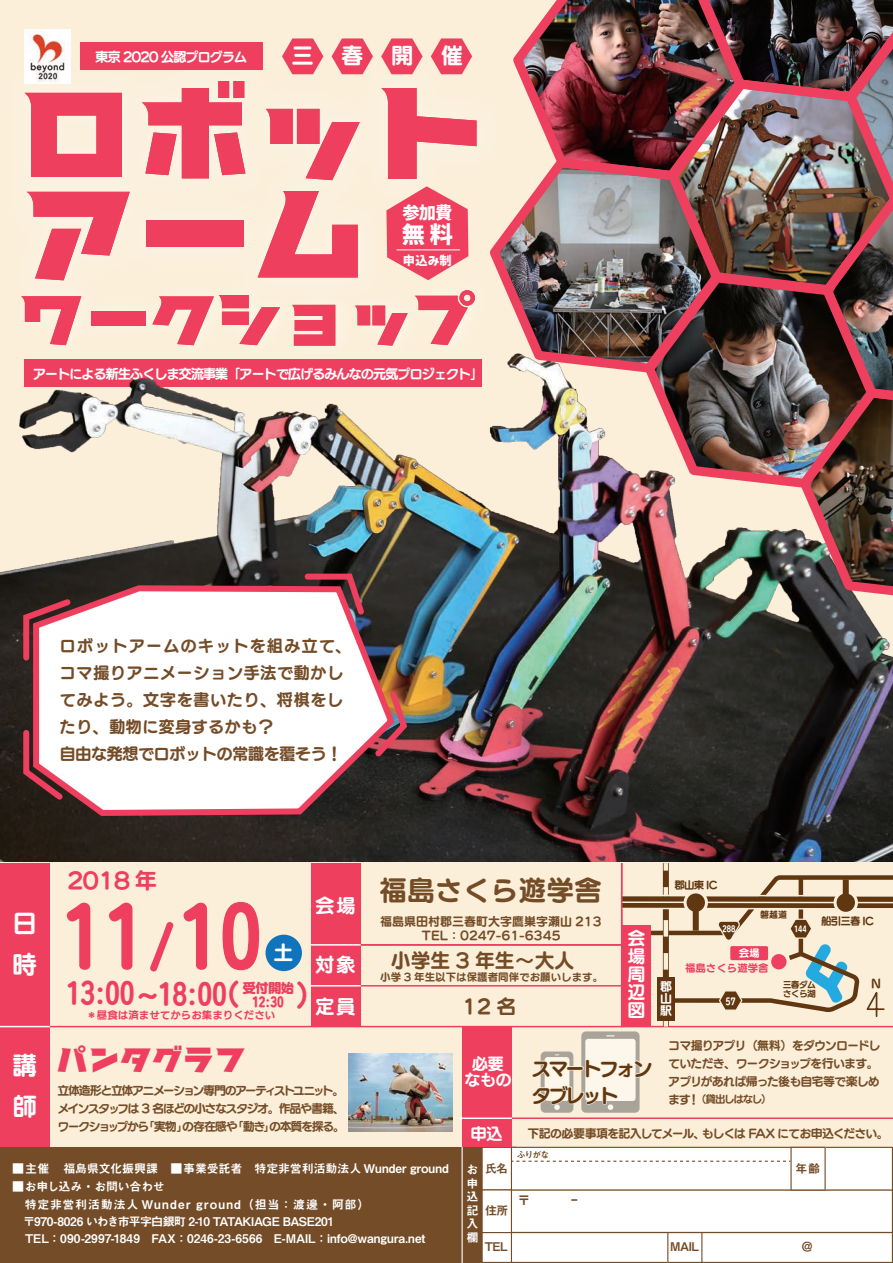
<style>
.page{position:relative;width:893px;height:1263px;background:#fff}
.page>*{position:absolute;margin:0;border:0;box-sizing:border-box;transform-origin:0 0}
.t1{font:111.45px/100.5px "Bokosuka Monster kazezokusei";letter-spacing:.05em;color:#ee3e35}
.t2{font:82.65px "UD Marugo Small Pr 6 B";color:#ee3f5e}
.t3{font:62.55px "Bokosuka Monster kazezokusei";letter-spacing:.05em;color:#ee3e35}
.t4{font:58.95px "UD Marugo Small Pr 6 B";color:#ee3f5e}
.t5{font:30.15px "Bokosuka Monster kazezokusei";letter-spacing:.05em;color:#ee3f5e}
.t6{font:29.4px "UD Marugo Small Pr 6 B";color:#ee3f5e}
.t7{font:27.9px "UD Marugo Small Pr 6 B";color:#744c27}
.t8{font:25.2px/41.2px "UD Marugo Small Pr 6 B";color:#fff}
.t9{font:23.25px "Corporate Logo Bold";color:#fff}
.t10{font:22.35px "UD Marugo Small Pr 6 B";color:#ee3f5e}
.t11{font:22.2px "UD Marugo Small Pr 6 B";color:#fff}
.t12{font:19.8px/27px "UD Marugo Small Pr 6 B";letter-spacing:-.15em;color:#744c27}
.t13{font:19.8px "UD Marugo Small Pr 6 B";color:#fff}
.t14{font:19.5px "UD Marugo Small Pr 6 B";color:#fff}
.t15{font:18px/18px "UD Marugo Small Pr 6 B";color:#fff;text-align:justify}
.t16{font:17.25px "Corporate Logo Bold";color:#fff}
.t17{font:16.5px/27px "UD Marugo Small Pr 6 B";letter-spacing:.015em;color:#744c27}
.t18{font:16.5px/16.5px "UD Marugo Small Pr 6 B";letter-spacing:-.05em;color:#fff;text-align:center}
.t19{font:13.5px "UD Marugo Small Pr 6 B";letter-spacing:-.1em;color:#fff}
.t20{font:13.5px "UD Marugo Small Pr 6 E";color:#ee3f5e}
.t21{font:800 13.5px "UD Marugo Small Pr 6";color:#ee3f5e}
.t22{font:12.3px "Corporate Logo Bold";color:#fff}
.t23{font:12px/18px "UD Marugo Small Pr 6 B";letter-spacing:-.08em;color:#744c27;text-align:justify}
.t24{font:12px/13.5px "Midashi Go Pr 6 N MB31";letter-spacing:-.01em;color:#fff}
.t25{font:12px "UD Marugo Small Pr 6 B";color:#744c27}
.t26{font:12px "Midashi Go Pr 6 N MB31";letter-spacing:.075em;color:#fff}
.t27{font:12px "Midashi Go Pr 6 N MB31";letter-spacing:-.035em;color:#744c27}
.t28{font:12px/12px "UD Marugo Small Pr 6 B";color:#fff;text-align:justify}
.t29{font:11.85px "UD Marugo Small Pr 6 B";color:#603711}
.t30{font:10.5px "UD Marugo Small Pr 6 B";color:#744c27}
.t31{font:10.5px "UD Marugo Small Pr 6 B";color:#ee3f5e}
.t32{font:10.5px "UD Marugo Small Pr 6 B";letter-spacing:-.075em;color:#603711}
.t33{font:10.5px "UD Marugo Small Pr 6 B";color:#fff}
.t34{font:9.6px "UD Marugo Small Pr 6 B";color:#fff}
.t35{font:9px "Midashi Go Pr 6 N MB31";color:#744c27}
.t36{font:9px "UD Marugo Small Pr 6 B";color:#603711}
.t37{font:8.85px "UD Marugo Small Pr 6 B";letter-spacing:-.075em;color:#603711}
.t38{font:8.55px "UD Marugo Small Pr 6 B";color:#fff}
.t39{font:8.25px "UD Marugo Small Pr 6 B";color:#fff}
.s1{font-size:12px}
</style>
<div class="page">
<div style="left:0;top:0;width:893px;height:680px;background:#fbefd9"></div>
<img style="left:0;top:380px;width:893px;height:482px">
<div style="left:0;top:1147px;width:893px;height:116px;background:#744c27"></div>
<img style="left:484px;top:188px;width:202px;height:193px">
<img style="left:513px;top:0;width:173px;height:188px">
<img style="left:639px;top:268px;width:47px;height:228px">
<img style="left:686px;top:0;width:207px;height:611px">
<div style="left:0;top:862px;width:893px;height:285px;background:#fbefd9"></div>
<img style="left:24px;top:54px;width:487px;height:271px">
<img style="left:24px;top:265px;width:483px;height:115px">
<svg style="left:386px;top:186px;width:82px;height:94px"></svg>
<svg style="left:282px;top:38px;width:41px;height:36px"></svg>
<svg style="left:332px;top:38px;width:41px;height:36px"></svg>
<svg style="left:381px;top:38px;width:42px;height:36px"></svg>
<svg style="left:431px;top:38px;width:41px;height:36px"></svg>
<div style="left:80px;top:43px;width:183px;height:27px;background:#ee3f5e"></div>
<svg style="left:30px;top:582px;width:368px;height:238px"></svg>
<svg style="left:20px;top:594px;width:55px;height:70px;background:#b18288"></svg>
<svg style="left:370px;top:687px;width:41px;height:75px"></svg>
<svg style="left:302px;top:571px;width:66px;height:48px;background:#ab7981"></svg>
<svg style="left:20px;top:727px;width:48px;height:78px"></svg>
<div style="left:0;top:863px;width:50px;height:163px;background:#ee3f5e"></div>
<div style="left:0;top:1026px;width:50px;height:121px;background:#ee3f5e"></div>
<div style="left:311px;top:863px;width:50px;height:163px;background:#ee3f5e"></div>
<div style="left:266px;top:935px;width:36px;height:36px;background:#1074bc;border-radius:50%"></div>
<img style="left:348px;top:1053px;width:105px;height:79px">
<hr style="left:311px;top:944px;width:50px;height:1px;background:#fff">
<img style="left:25px;top:30px;width:45px;height:53px">
<hr style="left:462px;top:1146px;width:1px;height:117px;background:#fff">
<svg style="left:482px;top:1147px;width:410px;height:116px;background:#f7f5f3"></svg>
<hr style="left:397px;top:249px;width:63px;height:1px;background:#fff">
<hr style="left:0;top:1026px;width:893px;height:1px;background:#ee3f5e">
<hr style="left:0;top:1026px;width:50px;height:1px;background:#fff">
<hr style="left:361px;top:944px;width:261px;height:1px;background:#ee3f5e">
<hr style="left:311px;top:985px;width:50px;height:1px;background:#fff">
<hr style="left:361px;top:985px;width:261px;height:1px;background:#ee3f5e">
<svg style="left:617px;top:863px;width:276px;height:163px"></svg>
<div style="left:843px;top:879px;width:6px;height:19px;background:#603711"></div>
<div style="left:693px;top:903px;width:6px;height:28px;background:#603711"></div>
<div style="left:622px;top:925px;width:29px;height:101px;background:#ee3f5e"></div>
<hr style="left:621px;top:863px;width:1px;height:163px;background:#ee3f5e">
<div style="left:462px;top:1026px;width:50px;height:121px;background:#ee3f5e"></div>
<div style="left:541px;top:1051px;width:32px;height:62px;background:#a9a399;border-radius:5px"></div>
<svg style="left:581px;top:1031px;width:59px;height:82px"></svg>
<div style="left:585px;top:1039px;width:51px;height:62px;background:#fcf6eb;border-radius:3px"></div>
<svg style="left:540px;top:1054px;width:100px;height:56px"></svg>
<hr style="left:459px;top:1117px;width:53px;height:2px;background:#fff">
<hr style="left:512px;top:1117px;width:381px;height:2px;background:#ee3f5e">
<p class="t19" style="left:95px;top:49px;width:154px">東京 2020 公認プログラム</p>
<h3 class="t11" style="left:291px;top:44px;width:173px">三春開催</h3>
<h1 class="t1" style="left:21px;top:89px;width:464px">ロボットアーム</h1>
<h3 class="t3" style="left:21px;top:288px;width:458px">ワークショップ</h3>
<h3 class="t16" style="left:402px;top:201px;width:52px">参加費</h3>
<h3 class="t9" style="left:402px;top:219px;width:53px">無料</h3>
<p class="t22" style="left:403px;top:252px;width:50px">申込み制</p>
<p class="t19" style="left:33px;top:366px;width:452px">アートによる新生ふくしま交流事業「アートで広げるみんなの元気プロジェクト」</p>
<h3 class="t17" style="left:60px;top:633px;width:294px">ロボットアームのキットを組み立て、コマ撮りアニメーション手法で動かしてみよう。文字を書いたり、将棋をしたり、動物に変身するかも？<br>自由な発想でロボットの常識を覆そう！</h3>
<h3 class="t8" style="left:12px;top:904px;width:27px">日時</h3>
<h3 class="t8" style="left:12px;top:1045px;width:27px">講師</h3>
<h3 class="t10" style="left:67px;top:868px;width:92px">2018 年</h3>
<h2 class="t2" style="left:61px;top:891px;width:202px">11 10</h2>
<h3 class="t4" style="left:149px;top:914px;width:27px">/</h3>
<h3 class="t13" style="left:274px;top:941px;width:21px">土</h3>
<h3 class="t6" style="left:66px;top:977px;width:245px">13:00~18:00(　 )</h3>
<p class="t21" style="left:242px;top:980px;width:53px">受付開始</p>
<p class="t20" style="left:252px;top:994px;width:33px">12:30</p>
<p class="t31" style="left:86px;top:1009px;width:190px">＊昼食は済ませてからお集まりください</p>
<h3 class="t14" style="left:315px;top:895px;width:42px">会場</h3>
<h3 class="t14" style="left:315px;top:954px;width:42px">対象</h3>
<h3 class="t14" style="left:315px;top:996px;width:42px">定員</h3>
<h3 class="t5" style="left:58px;top:1044px;width:190px">パンタグラフ</h3>
<p class="t23" style="left:58px;top:1082px;width:289px">立体造形と立体アニメーション専門のアーティストユニット。メインスタッフは 3 名ほどの小さなスタジオ。作品や書籍、ワークショップから「実物」の存在感や「動き」の本質を探る。</p>
<h3 class="t7" style="left:379px;top:875px;width:224px">福島さくら遊学舎</h3>
<p class="t32" style="left:674px;top:879px;width:44px">郡山東 IC</p>
<p class="t25" style="left:380px;top:914px;width:223px">福島県田村郡三春町大字鷹巣字瀬山 213</p>
<p class="t25" style="left:422px;top:929px;width:140px">TEL：0247-61-6345</p>
<h3 class="t12" style="left:391px;top:948px;width:185px">小学生 3 年生～大人</h3>
<p class="t30" style="left:380px;top:971px;width:225px">小学 3 年生以下は保護者同伴でお願いします。</p>
<h3 class="t12" style="left:462px;top:994px;width:56px">12 名</h3>
<h3 class="t15" style="left:627px;top:930px;width:19px">会場周辺図</h3>
<p class="t28" style="left:660px;top:981px;width:13px">郡山駅</p>
<p class="t38" style="left:722px;top:924px;width:15px">288</p>
<p class="t36" style="left:760px;top:909px;width:29px">磐越道</p>
<p class="t33" style="left:739px;top:947px;width:22px">会場</p>
<p class="t31" style="left:685px;top:963px;width:85px">福島さくら遊学舎</p>
<p class="t39" style="left:794px;top:924px;width:14px">144</p>
<p class="t32" style="left:821px;top:915px;width:54px">船引三春 IC</p>
<p class="t34" style="left:726px;top:995px;width:11px">57</p>
<p class="t37" style="left:783px;top:980px;width:35px">三春ダム</p>
<p class="t37" style="left:783px;top:989px;width:35px">さくら湖</p>
<p class="t29" style="left:871px;top:977px;width:11px">N</p>
<h3 class="t18" style="left:464px;top:1056px;width:49px">必要なもの</h3>
<h3 class="t18" style="left:471px;top:1126px;width:34px">申込</h3>
<p class="t23" style="left:668px;top:1037px;width:214px;text-align:left">コマ撮りアプリ（無料）をダウンロードしていただき、ワークショップを行います。アプリがあれば帰った後も自宅等で楽しめ</p>
<p class="t30" style="left:668px;top:1093px;width:105px"><span class="s1">ます！</span> （貸出しはなし）</p>
<p class="t23" style="left:527px;top:1124px;width:363px">下記の必要事項を記入してメール、もしくは FAX にてお申込ください。</p>
<h3 class="t12" style="left:532px;top:1055px;width:123px">スマートフォンタブレット</h3>
<p class="t35" style="left:517px;top:1147px;width:34px">ふりがな</p>
<p class="t27" style="left:485px;top:1158px;width:24px">氏名</p>
<p class="t27" style="left:795px;top:1158px;width:26px">年齢</p>
<p class="t24" style="left:12px;top:1161px;width:450px">■主催　福島県文化振興課　■事業受託者　特定非営利活動法人 Wunder ground　</p>
<p class="t24" style="left:466px;top:1162px;width:13px;text-align:justify">お申込記入欄</p>
<p class="t24" style="left:12px;top:1179px;width:154px">■お申し込み・お問い合わせ</p>
<p class="t24" style="left:25px;top:1213px;width:402px;line-height:16.4px;text-indent:-13px">　〒970-8026 いわき市平字白銀町 2-10 TATAKIAGE BASE201<br>TEL：090-2997-1849　FAX：0246-23-6566　E-MAIL：info@wangura.net</p>
<p class="t26" style="left:25px;top:1195px;width:353px">特定非営利活動法人 Wunder ground（担当：渡邊・阿部）　</p>
<p class="t27" style="left:485px;top:1201px;width:25px">住所</p>
<p class="t27" style="left:485px;top:1237px;width:25px">TEL</p>
<p class="t27" style="left:801px;top:1237px;width:13px">＠</p>
<p class="t27" style="left:670px;top:1237px;width:31px">MAIL</p>
</div>
